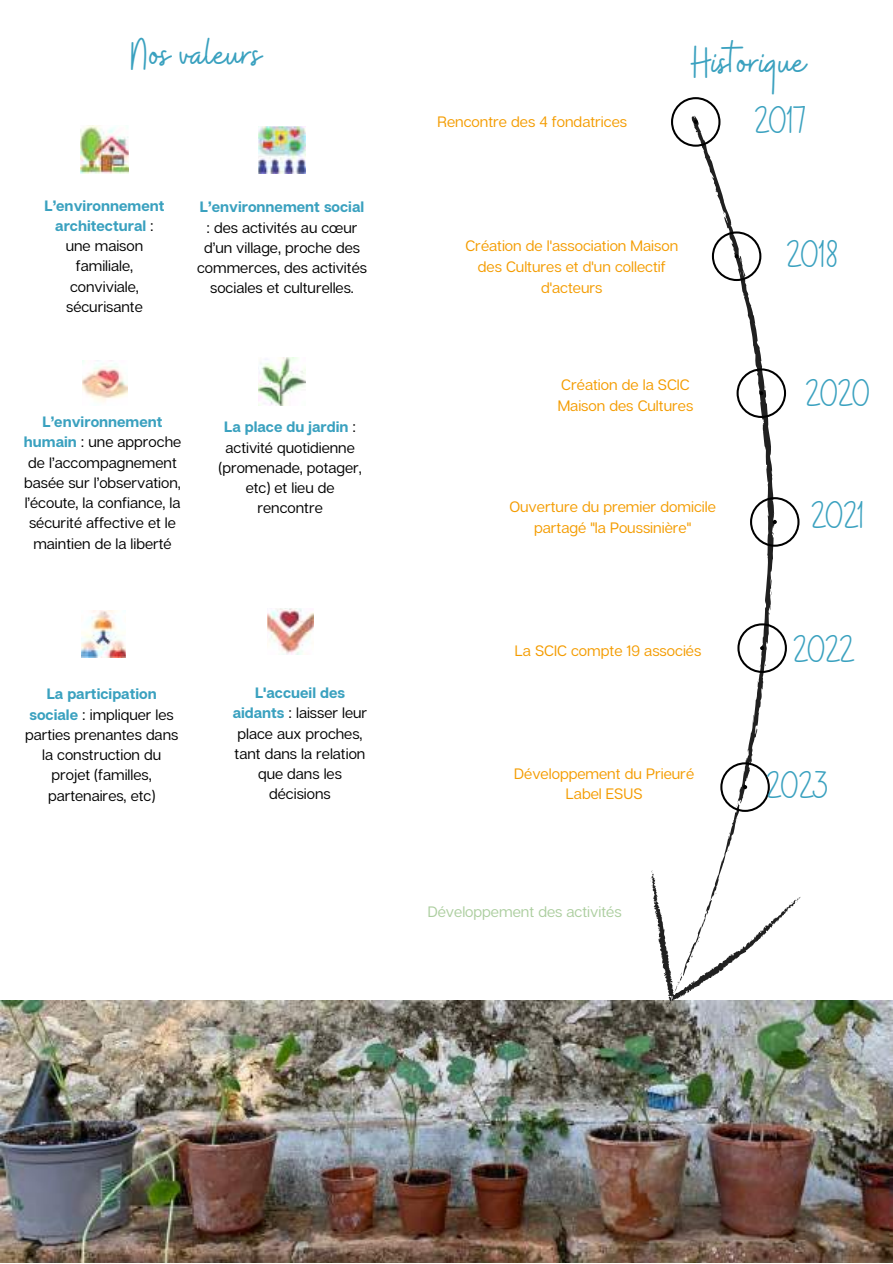
<style>
.page{position:relative;width:893px;height:1264px;background:#fff}
.page>*{position:absolute;margin:0;border:0;box-sizing:border-box;transform-origin:0 0}
.t1{font:45px "Buffalo";color:#3aa1bf}
.t2{font:37.65px "Buffalo";color:#3aa1bf}
.t3{font:15.15px/20.7px "Articulat CF";color:#f49c00;text-align:center}
.t4{font:15.15px "Articulat CF";color:#acce9f}
.t5{font:15px/20.2px "Articulat CF";color:#000;text-align:center}
.t6{font:700 15px "Articulat CF";color:#3aa1bf}
.s1{font-weight:700;color:#3aa1bf}
</style>
<div class="page">
<img style="left:0;top:1000px;width:892px;height:262px">
<svg style="left:651px;top:117px;width:147px;height:884px"></svg>
<svg style="left:710px;top:969px;width:3px;height:8px"></svg>
<svg style="left:667px;top:992px;width:7px;height:15px"></svg>
<svg style="left:690px;top:953px;width:4px;height:5px"></svg>
<svg style="left:650px;top:870px;width:8px;height:30px"></svg>
<svg style="left:704px;top:912px;width:5px;height:3px"></svg>
<svg style="left:671px;top:972px;width:12px;height:11px"></svg>
<svg style="left:694px;top:929px;width:6px;height:14px"></svg>
<svg style="left:747px;top:746px;width:6px;height:2px"></svg>
<svg style="left:751px;top:934px;width:7px;height:10px"></svg>
<svg style="left:768px;top:896px;width:33px;height:29px"></svg>
<svg style="left:671px;top:97px;width:49px;height:51px"></svg>
<svg style="left:711px;top:231px;width:50px;height:50px"></svg>
<svg style="left:736px;top:368px;width:50px;height:50px"></svg>
<svg style="left:750px;top:497px;width:49px;height:49px"></svg>
<svg style="left:737px;top:623px;width:49px;height:61px"></svg>
<svg style="left:720px;top:762px;width:49px;height:50px"></svg>
<img style="left:80px;top:125px;width:49px;height:49px">
<img style="left:258px;top:126px;width:47px;height:47px">
<img style="left:82px;top:361px;width:45px;height:41px">
<img style="left:258px;top:358px;width:47px;height:47px">
<img style="left:81px;top:611px;width:45px;height:46px">
<img style="left:267px;top:608px;width:46px;height:46px">
<h1 class="t1" style="left:131px;top:25px;width:132px">Nos valeurs</h1>
<p class="t5" style="left:44px;top:195px;width:122px"><span class="s1">L’environnement architectural</span> : une maison familiale, conviviale, sécurisante</p>
<p class="t6" style="left:200px;top:197px;width:166px">L’environnement social</p>
<p class="t5" style="left:197px;top:217px;width:171px">: des activités au cœur d’un village, proche des commerces, des activités sociales et culturelles.</p>
<p class="t5" style="left:24px;top:411px;width:159px"><span class="s1">L’environnement humain</span> : une approche de l’accompagnement basée sur l’observation, l’écoute, la confiance, la sécurité affective et le maintien de la liberté</p>
<p class="t5" style="left:218px;top:416px;width:145px"><span class="s1">La place du jardin</span> : activité quotidienne (promenade, potager, etc) et lieu de rencontre</p>
<p class="t5" style="left:25px;top:683px;width:155px"><span class="s1">La participation sociale</span> : impliquer les parties prenantes dans la construction du projet (familles, partenaires, etc)</p>
<p class="t5" style="left:233px;top:682px;width:136px"><span class="s1">L'accueil des aidants</span> : laisser leur place aux proches, tant dans la relation que dans les décisions</p>
<p class="t3" style="left:437px;top:111px;width:191px">Rencontre des 4 fondatrices</p>
<h1 class="t1" style="left:690px;top:33px;width:116px">Historique</h1>
<h2 class="t2" style="left:754px;top:95px;width:53px">2017</h2>
<p class="t3" style="left:465px;top:235px;width:214px">Création de l'association Maison des Cultures et d'un collectif d'acteurs</p>
<h2 class="t2" style="left:786px;top:229px;width:53px">2018</h2>
<p class="t3" style="left:557px;top:374px;width:137px;text-align:left">Création de la SCIC<br>Maison des Cultures</p>
<p class="t3" style="left:509px;top:496px;width:208px">Ouverture du premier domicile partagé "la Poussinière"</p>
<p class="t3" style="left:515px;top:640px;width:188px">La SCIC compte 19 associés</p>
<p class="t3" style="left:514px;top:762px;width:181px">Développement du Prieuré<br>Label ESUS</p>
<p class="t4" style="left:428px;top:902px;width:195px">Développement des activités</p>
<h2 class="t2" style="left:805px;top:368px;width:66px">2020</h2>
<h2 class="t2" style="left:811px;top:490px;width:55px">2021</h2>
<h2 class="t2" style="left:793px;top:624px;width:62px">2022</h2>
<h2 class="t2" style="left:766px;top:760px;width:63px">2023</h2>
</div>
